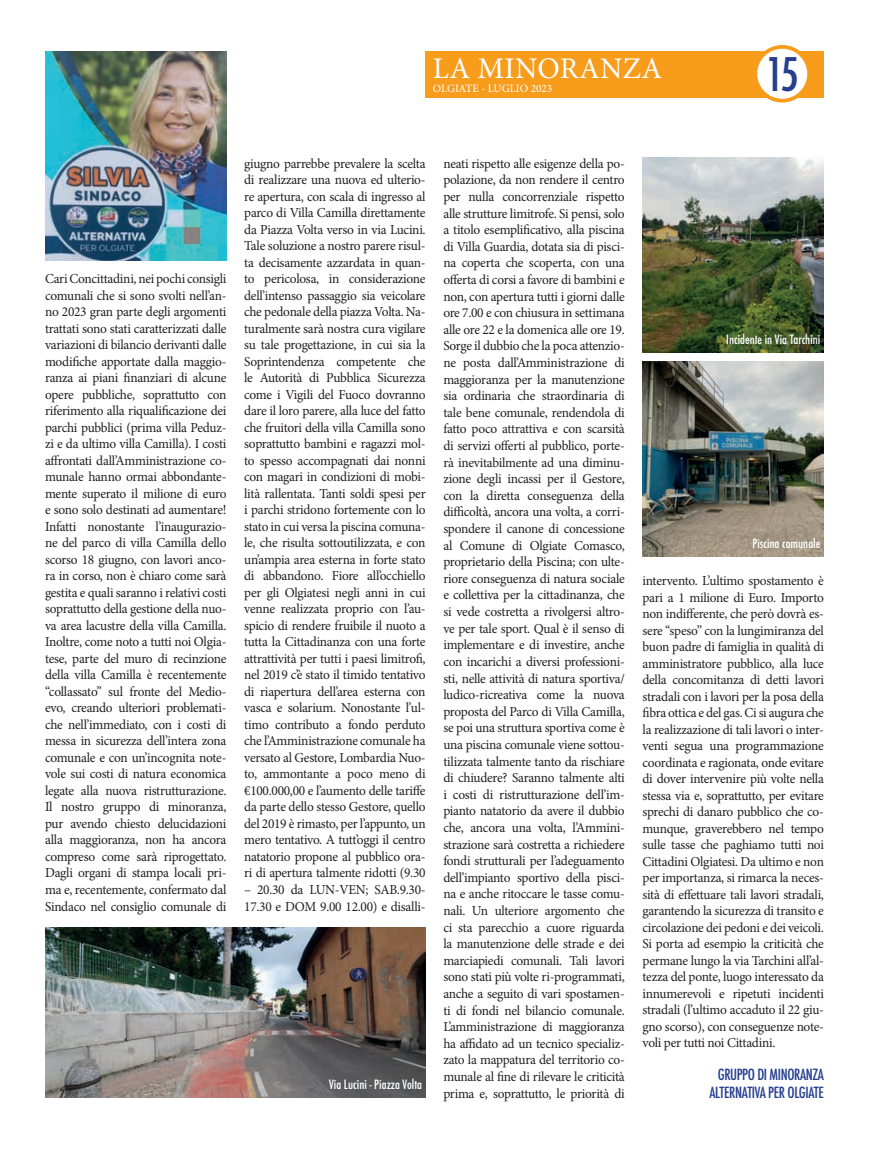
<style>
.page{position:relative;width:869px;height:1152px;background:#fff}
.page>*{position:absolute;margin:0;border:0;box-sizing:border-box;transform-origin:0 0}
.t1{font:500 condensed 45px "Futura";color:#253f8e}
.t2{font:30px "Minion Pro";letter-spacing:.01em;color:#fff}
.t3{font:500 condensed 15px/18px "Futura";letter-spacing:-.025em;color:#253f8e;text-align:center}
.t4{font:13.75px/16.5px "Minion Pro";letter-spacing:-.02em;color:#231f20;text-align:justify}
.t5{font:500 condensed 12.5px "Futura";color:#fff}
.t6{font:11.25px "Minion Pro";color:#fff}
</style>
<div class="page">
<div style="left:425px;top:51px;width:398px;height:46px;background:#f89c1c"></div>
<div style="left:755px;top:47px;width:53px;height:54px;background:#fff;border-radius:50%"></div>
<div style="left:753px;top:45px;width:57px;height:57px;border:4px solid #f89c1c;border-radius:50%"></div>
<img style="left:642px;top:158px;width:181px;height:195px">
<img style="left:642px;top:361px;width:181px;height:195px">
<img style="left:45px;top:927px;width:380px;height:170px">
<img style="left:45px;top:51px;width:181px;height:209px">
<h2 class="t2" style="left:432px;top:49px;width:231px">LA MINORANZA</h2>
<h1 class="t1" style="left:765px;top:46px;width:35px">1 57</h1>
<p class="t6" style="left:432px;top:81px;width:121px">OLGIATE - LUGLIO 2023</p>
<p class="t4" style="left:45px;top:271px;width:183px">Cari Concittadini, nei pochi consigli comunali che si sono svolti nell’an&shy;no 2023 gran parte degli argomenti trattati sono stati caratterizzati dalle variazioni di bilancio derivanti dalle modifiche apportate dalla maggio&shy;ranza ai piani finanziari di alcune opere pubbliche, soprattutto con riferimento alla riqualificazione dei parchi pubblici (prima villa Peduz&shy;zi e da ultimo villa Camilla). I costi affrontati dall’Amministrazione co&shy;munale hanno ormai abbondante&shy;mente superato il milione di euro e sono solo destinati ad aumentare!<br>Infatti nonostante l’inaugurazio&shy;ne del parco di villa Camilla dello scorso 18 giugno, con lavori anco&shy;ra in corso, non è chiaro come sarà gestita e quali saranno i relativi costi soprattutto della gestione della nuo&shy;va area lacustre della villa Camilla.<br>Inoltre, come noto a tutti noi Olgia&shy;tese, parte del muro di recinzione della villa Camilla è recentemente “collassato” sul fronte del Medio&shy;evo, creando ulteriori problemati&shy;che nell’immediato, con i costi di messa in sicurezza dell’intera zona comunale e con un’incognita note&shy;vole sui costi di natura economica legate alla nuova ristrutturazione.<br>Il nostro gruppo di minoranza, pur avendo chiesto delucidazioni alla maggioranza, non ha ancora compreso come sarà riprogettato.<br>Dagli organi di stampa locali pri&shy;ma e, recentemente, confermato dal Sindaco nel consiglio comunale di</p>
<p class="t4" style="left:244px;top:155px;width:183px">giugno parrebbe prevalere la scelta di realizzare una nuova ed ulterio&shy;re apertura, con scala di ingresso al parco di Villa Camilla direttamente da Piazza Volta verso in via Lucini.<br>Tale soluzione a nostro parere risul&shy;ta decisamente azzardata in quan&shy;to pericolosa, in considerazione dell’intenso passaggio sia veicolare che pedonale della piazza Volta. Na&shy;turalmente sarà nostra cura vigilare su tale progettazione, in cui sia la Soprintendenza competente che le Autorità di Pubblica Sicurezza come i Vigili del Fuoco dovranno dare il loro parere, alla luce del fatto che fruitori della villa Camilla sono soprattutto bambini e ragazzi mol&shy;to spesso accompagnati dai nonni con magari in condizioni di mobi&shy;lità rallentata. Tanti soldi spesi per i parchi stridono fortemente con lo stato in cui versa la piscina comuna&shy;le, che risulta sottoutilizzata, e con un’ampia area esterna in forte stato di abbandono. Fiore all’occhiello per gli Olgiatesi negli anni in cui venne realizzata proprio con l’au&shy;spicio di rendere fruibile il nuoto a tutta la Cittadinanza con una forte attrattività per tutti i paesi limitrofi, nel 2019 c’è stato il timido tentativo di riapertura dell’area esterna con vasca e solarium. Nonostante l’ul&shy;timo contributo a fondo perduto che l’Amministrazione comunale ha versato al Gestore, Lombardia Nuo&shy;to, ammontante a poco meno di €100.000,00 e l’aumento delle tariffe da parte dello stesso Gestore, quello del 2019 è rimasto, per l’appunto, un mero tentativo. A tutt’oggi il centro natatorio propone al pubblico ora&shy;ri di apertura talmente ridotti (9.30</p>
<p class="t4" style="left:244px;top:881px;width:183px">– 20.30 da LUN-VEN; SAB.9.30-<br>17.30 e DOM 9.00 12.00) e disalli-</p>
<p class="t5" style="left:329px;top:1076px;width:94px">Via Lucini - Piazza Volta</p>
<p class="t4" style="left:443px;top:155px;width:183px">neati rispetto alle esigenze della po&shy;polazione, da non rendere il centro per nulla concorrenziale rispetto alle strutture limitrofe. Si pensi, solo a titolo esemplificativo, alla piscina di Villa Guardia, dotata sia di pisci&shy;na coperta che scoperta, con una offerta di corsi a favore di bambini e non, con apertura tutti i giorni dalle ore 7.00 e con chiusura in settimana alle ore 22 e la domenica alle ore 19.<br>Sorge il dubbio che la poca attenzio&shy;ne posta dall’Amministrazione di maggioranza per la manutenzione sia ordinaria che straordinaria di tale bene comunale, rendendola di fatto poco attrattiva e con scarsità di servizi offerti al pubblico, porte&shy;rà inevitabilmente ad una diminu&shy;zione degli incassi per il Gestore, con la diretta conseguenza della difficoltà, ancora una volta, a corri&shy;spondere il canone di concessione al Comune di Olgiate Comasco, proprietario della Piscina; con ulte&shy;riore conseguenza di natura sociale e collettiva per la cittadinanza, che si vede costretta a rivolgersi altro&shy;ve per tale sport. Qual è il senso di implementare e di investire, anche con incarichi a diversi professioni&shy;sti, nelle attività di natura sportiva/ ludico-ricreativa come la nuova proposta del Parco di Villa Camilla, se poi una struttura sportiva come è una piscina comunale viene sottou&shy;tilizzata talmente tanto da rischiare di chiudere? Saranno talmente alti i costi di ristrutturazione dell’im&shy;pianto natatorio da avere il dubbio che, ancora una volta, l’Ammini&shy;strazione sarà costretta a richiedere fondi strutturali per l’adeguamento dell’impianto sportivo della pisci&shy;na e anche ritoccare le tasse comu&shy;nali. Un ulteriore argomento che ci sta parecchio a cuore riguarda la manutenzione delle strade e dei marciapiedi comunali. Tali lavori sono stati più volte ri-programmati, anche a seguito di vari spostamen&shy;ti di fondi nel bilancio comunale.<br>L’amministrazione di maggioranza ha affidato ad un tecnico specializ&shy;zato la mappatura del territorio co&shy;munale al fine di rilevare le criticità prima e, soprattutto, le priorità di</p>
<p class="t5" style="left:726px;top:331px;width:96px">Incidente in Via Tarchini</p>
<p class="t5" style="left:752px;top:535px;width:69px">Piscina comunale</p>
<p class="t4" style="left:642px;top:572px;width:183px">intervento. L’ultimo spostamento è pari a 1 milione di Euro. Importo non indifferente, che però dovrà es&shy;sere “speso” con la lungimiranza del buon padre di famiglia in qualità di amministratore pubblico, alla luce della concomitanza di detti lavori stradali con i lavori per la posa della fibra ottica e del gas. Ci si augura che la realizzazione di tali lavori o inter&shy;venti segua una programmazione coordinata e ragionata, onde evitare di dover intervenire più volte nella stessa via e, soprattutto, per evitare sprechi di danaro pubblico che co&shy;munque, graverebbero nel tempo sulle tasse che paghiamo tutti noi Cittadini Olgiatesi. Da ultimo e non per importanza, si rimarca la neces&shy;sità di effettuare tali lavori stradali, garantendo la sicurezza di transito e circolazione dei pedoni e dei veicoli.<br>Si porta ad esempio la criticità che permane lungo la via Tarchini all’al&shy;tezza del ponte, luogo interessato da innumerevoli e ripetuti incidenti stradali (l’ultimo accaduto il 22 giu&shy;gno scorso), con conseguenze note&shy;voli per tutti noi Cittadini.</p>
<p class="t3" style="left:709px;top:1065px;width:116px">GRUPPO DI MINORANZA<br>ALTERNATIVA PER OLGIATE</p>
</div>
